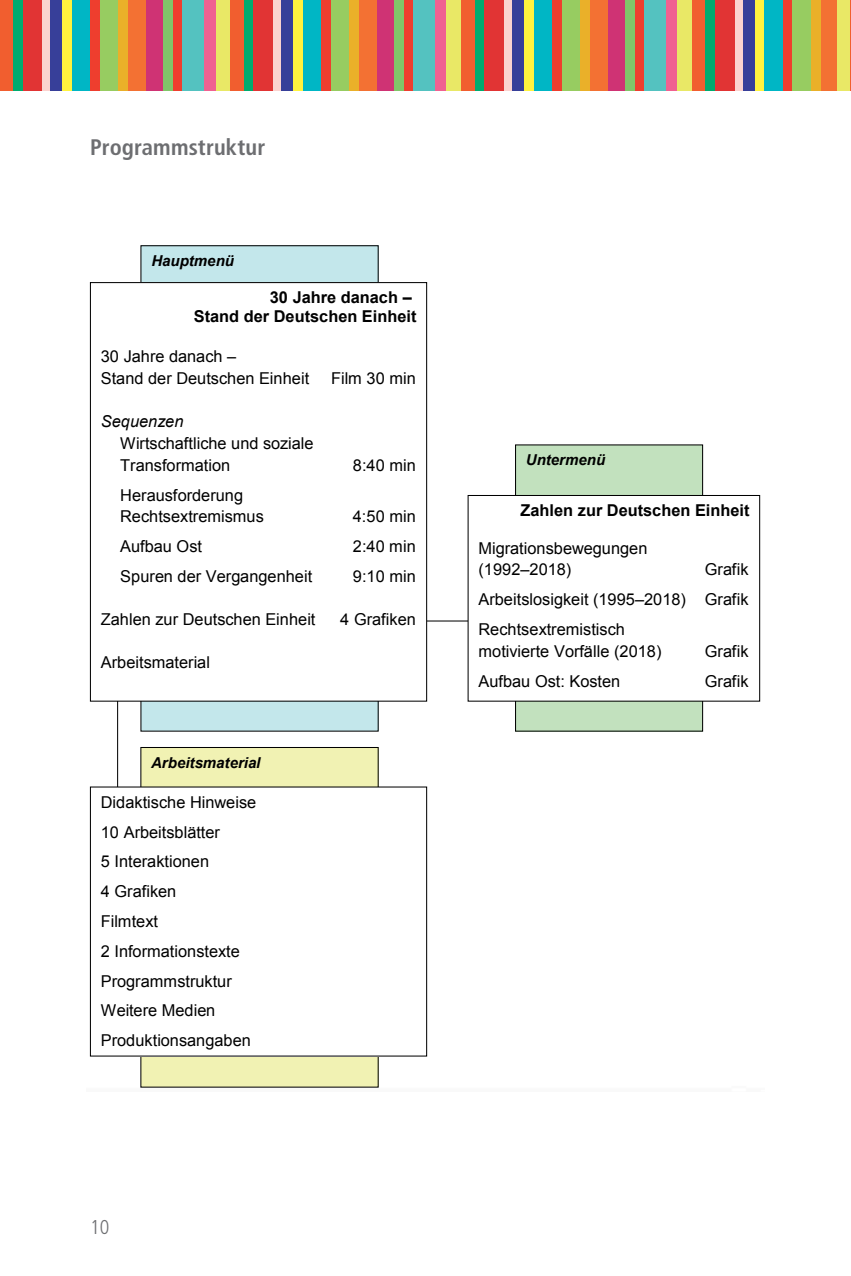
<style>
.page{position:relative;width:851px;height:1276px;background:#fff}
.page>*{position:absolute;margin:0;border:0;box-sizing:border-box;transform-origin:0 0}
.t1{font:700 condensed 22.5px "Frutiger LT Std";letter-spacing:.005em;color:#6d6e71}
.t2{font:300 condensed 20px "Frutiger LT Std";color:#6d6e71}
.t3{font:16.25px/29.8px "Arial";color:#000}
.t4{font:700 16.25px/18.8px "Arial";color:#000;text-align:right}
.t5{font:italic 16.25px "Arial";letter-spacing:.005em;color:#000}
.t6{font:italic 700 15px "Arial";color:#000}
</style>
<div class="page">
<div style="left:0;top:0;width:13px;height:90px;background:#f15e2f"></div>
<div style="left:13px;top:0;width:10px;height:90px;background:#00ab6f"></div>
<div style="left:23px;top:0;width:19px;height:90px;background:#e13434"></div>
<div style="left:42px;top:0;width:9px;height:90px;background:#fbd3cf"></div>
<div style="left:51px;top:0;width:11px;height:90px;background:#373f99"></div>
<div style="left:62px;top:0;width:10px;height:90px;background:#fff33e"></div>
<div style="left:72px;top:0;width:18px;height:90px;background:#00b6c5"></div>
<div style="left:90px;top:0;width:10px;height:90px;background:#ee3e2e"></div>
<div style="left:100px;top:0;width:18px;height:90px;background:#97cc61"></div>
<div style="left:118px;top:0;width:10px;height:90px;background:#eab029"></div>
<div style="left:128px;top:0;width:18px;height:90px;background:#f37133"></div>
<div style="left:146px;top:0;width:17px;height:90px;background:#cf3374"></div>
<div style="left:163px;top:0;width:10px;height:90px;background:#80c569"></div>
<div style="left:173px;top:0;width:10px;height:90px;background:#ee3e2e"></div>
<div style="left:183px;top:0;width:21px;height:90px;background:#54c2c0"></div>
<div style="left:204px;top:0;width:11px;height:90px;background:#f06191"></div>
<div style="left:215px;top:0;width:15px;height:90px;background:#e9e866"></div>
<div style="left:230px;top:0;width:14px;height:90px;background:#f15e2f"></div>
<div style="left:244px;top:0;width:9px;height:90px;background:#00ab6f"></div>
<div style="left:253px;top:0;width:20px;height:90px;background:#e13434"></div>
<div style="left:273px;top:0;width:8px;height:90px;background:#fbd3cf"></div>
<div style="left:281px;top:0;width:12px;height:90px;background:#373f99"></div>
<div style="left:293px;top:0;width:10px;height:90px;background:#fff33e"></div>
<div style="left:303px;top:0;width:18px;height:90px;background:#00b6c5"></div>
<div style="left:321px;top:0;width:10px;height:90px;background:#ee3e2e"></div>
<div style="left:331px;top:0;width:18px;height:90px;background:#97cc61"></div>
<div style="left:349px;top:0;width:10px;height:90px;background:#eab029"></div>
<div style="left:359px;top:0;width:18px;height:90px;background:#f37133"></div>
<div style="left:377px;top:0;width:16px;height:90px;background:#cf3374"></div>
<div style="left:393px;top:0;width:10px;height:90px;background:#80c569"></div>
<div style="left:403px;top:0;width:10px;height:90px;background:#ee3e2e"></div>
<div style="left:413px;top:0;width:22px;height:90px;background:#54c2c0"></div>
<div style="left:435px;top:0;width:11px;height:90px;background:#f06191"></div>
<div style="left:446px;top:0;width:15px;height:90px;background:#e9e866"></div>
<div style="left:461px;top:0;width:13px;height:90px;background:#f15e2f"></div>
<div style="left:474px;top:0;width:10px;height:90px;background:#00ab6f"></div>
<div style="left:484px;top:0;width:20px;height:90px;background:#e13434"></div>
<div style="left:504px;top:0;width:8px;height:90px;background:#fbd3cf"></div>
<div style="left:512px;top:0;width:12px;height:90px;background:#373f99"></div>
<div style="left:524px;top:0;width:10px;height:90px;background:#fff33e"></div>
<div style="left:534px;top:0;width:18px;height:90px;background:#00b6c5"></div>
<div style="left:552px;top:0;width:10px;height:90px;background:#ee3e2e"></div>
<div style="left:562px;top:0;width:18px;height:90px;background:#97cc61"></div>
<div style="left:580px;top:0;width:10px;height:90px;background:#eab029"></div>
<div style="left:590px;top:0;width:18px;height:90px;background:#f37133"></div>
<div style="left:608px;top:0;width:16px;height:90px;background:#cf3374"></div>
<div style="left:624px;top:0;width:10px;height:90px;background:#80c569"></div>
<div style="left:634px;top:0;width:10px;height:90px;background:#ee3e2e"></div>
<div style="left:644px;top:0;width:21px;height:90px;background:#54c2c0"></div>
<div style="left:665px;top:0;width:12px;height:90px;background:#f06191"></div>
<div style="left:677px;top:0;width:15px;height:90px;background:#e9e866"></div>
<div style="left:692px;top:0;width:13px;height:90px;background:#f15e2f"></div>
<div style="left:705px;top:0;width:10px;height:90px;background:#00ab6f"></div>
<div style="left:715px;top:0;width:20px;height:90px;background:#e13434"></div>
<div style="left:735px;top:0;width:8px;height:90px;background:#fbd3cf"></div>
<div style="left:743px;top:0;width:11px;height:90px;background:#373f99"></div>
<div style="left:754px;top:0;width:10px;height:90px;background:#fff33e"></div>
<div style="left:764px;top:0;width:18px;height:90px;background:#00b6c5"></div>
<div style="left:782px;top:0;width:10px;height:90px;background:#ee3e2e"></div>
<div style="left:792px;top:0;width:18px;height:90px;background:#97cc61"></div>
<div style="left:810px;top:0;width:10px;height:90px;background:#eab029"></div>
<div style="left:820px;top:0;width:18px;height:90px;background:#f37133"></div>
<div style="left:836px;top:0;width:14px;height:90px;background:#e9e866"></div>
<hr style="left:850px;top:0;width:1px;height:90px;background:#f15e2f">
<img style="left:89px;top:245px;width:672px;height:843px">
<hr style="left:87px;top:205px;width:676px;height:1px;background:#c0cbd6">
<div style="left:515px;top:445px;width:187px;height:286px;background:#c2e1be"></div>
<hr style="left:414px;top:620px;width:63px;height:1px;background:#000">
<div style="left:468px;top:495px;width:291px;height:206px;background:#fff"></div>
<div style="left:467px;top:495px;width:293px;height:206px;border:1px solid #000"></div>
<hr style="left:117px;top:550px;width:1px;height:256px;background:#000">
<div style="left:141px;top:246px;width:237px;height:485px;background:#c3e7eb"></div>
<div style="left:90px;top:283px;width:336px;height:418px;background:#fff"></div>
<div style="left:90px;top:282px;width:337px;height:419px;border:1px solid #000"></div>
<div style="left:141px;top:747px;width:237px;height:340px;background:#f1f2b3"></div>
<div style="left:90px;top:787px;width:336px;height:269px;background:#fff"></div>
<div style="left:90px;top:786px;width:337px;height:270px;border:1px solid #000"></div>
<h1 class="t1" style="left:90px;top:134px;width:177px">Programmstruktur</h1>
<p class="t6" style="left:151px;top:251px;width:84px">Hauptmenü</p>
<p class="t4" style="left:194px;top:288px;width:224px">30 Jahre danach –<br>Stand der Deutschen Einheit</p>
<p class="t3" style="left:101px;top:346px;width:210px;line-height:21.8px">30 Jahre danach –<br>Stand der Deutschen Einheit</p>
<p class="t3" style="left:331px;top:364px;width:86px">Film 30 min</p>
<p class="t5" style="left:101px;top:411px;width:84px">Sequenzen</p>
<p class="t3" style="left:120px;top:433px;width:195px;line-height:21.5px">Wirtschaftliche und soziale<br>Transformation</p>
<p class="t3" style="left:120px;top:484px;width:145px;line-height:21.5px">Herausforderung<br>Rechtsextremismus</p>
<p class="t3" style="left:353px;top:450px;width:64px">8:40 min</p>
<p class="t3" style="left:353px;top:502px;width:64px">4:50 min</p>
<p class="t3" style="left:120px;top:531px;width:83px">Aufbau Ost</p>
<p class="t3" style="left:353px;top:531px;width:64px">2:40 min</p>
<p class="t3" style="left:120px;top:561px;width:193px">Spuren der Vergangenheit</p>
<p class="t3" style="left:353px;top:561px;width:64px">9:10 min</p>
<p class="t3" style="left:101px;top:604px;width:216px">Zahlen zur Deutschen Einheit</p>
<p class="t3" style="left:340px;top:604px;width:77px">4 Grafiken</p>
<p class="t3" style="left:101px;top:647px;width:111px">Arbeitsmaterial</p>
<p class="t6" style="left:151px;top:752px;width:111px">Arbeitsmaterial</p>
<p class="t3" style="left:101px;top:787px;width:157px">Didaktische Hinweise<br>10 Arbeitsblätter<br>5 Interaktionen<br>4 Grafiken<br>Filmtext<br>2 Informationstexte<br>Programmstruktur<br>Weitere Medien<br>Produktionsangaben</p>
<p class="t6" style="left:526px;top:450px;width:81px">Untermenü</p>
<p class="t4" style="left:520px;top:501px;width:231px">Zahlen zur Deutschen Einheit</p>
<p class="t3" style="left:478px;top:537px;width:170px;line-height:21.5px">Migrationsbewegungen (1992–2018)</p>
<p class="t3" style="left:478px;top:555px;width:271px;text-align:justify;text-indent:226px">Grafik Arbeitslosigkeit (1995–2018) Grafik Rechtsextremistisch</p>
<p class="t3" style="left:478px;top:636px;width:184px">motivierte Vorfälle (2018)</p>
<p class="t3" style="left:704px;top:636px;width:45px">Grafik</p>
<p class="t3" style="left:478px;top:666px;width:143px">Aufbau Ost: Kosten</p>
<p class="t3" style="left:704px;top:666px;width:45px">Grafik</p>
<p class="t2" style="left:90px;top:1216px;width:21px">10</p>
</div>
